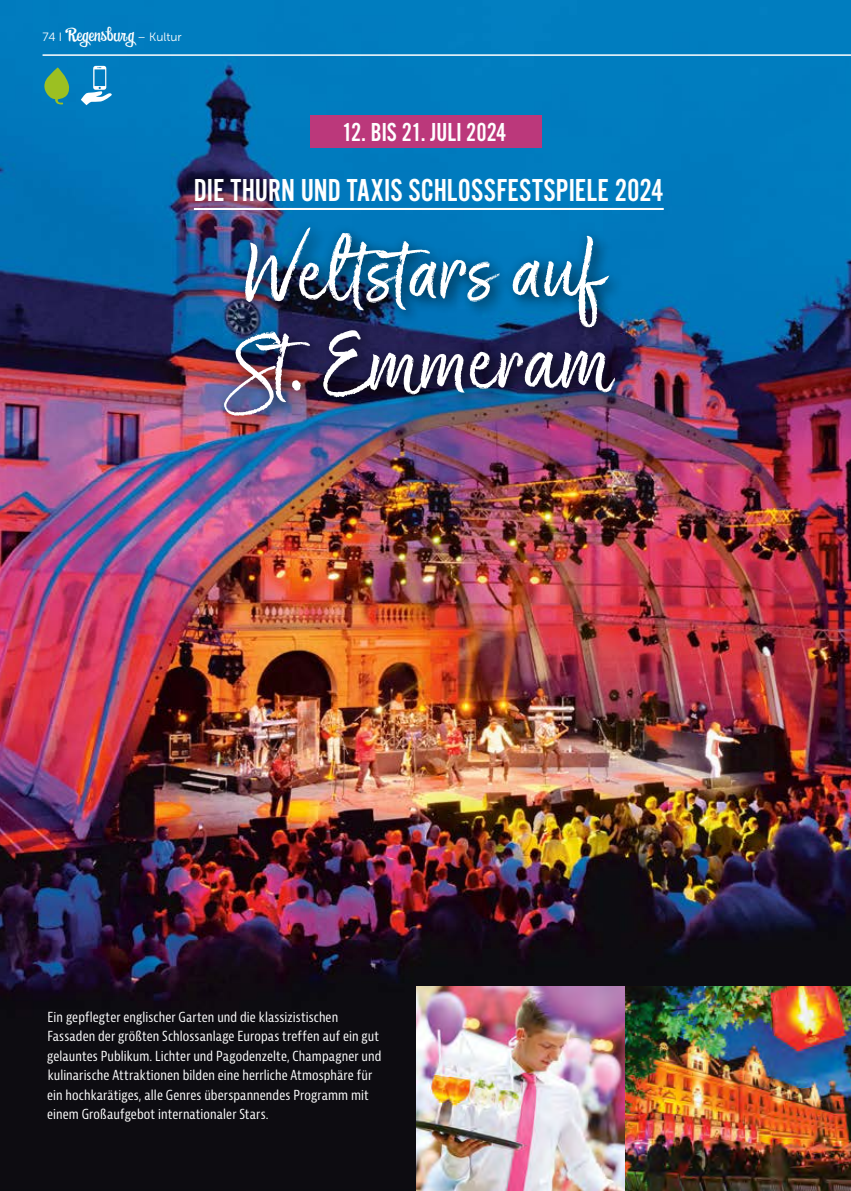
<style>
.page{position:relative;width:851px;height:1191px;background:#fff}
.page>*{position:absolute;margin:0;border:0;box-sizing:border-box;transform-origin:0 0}
.t1{font:96.75px/90.9px "Good Karma Upright";color:#fff}
.t2{font:33px "Alternate Got No 2 D";letter-spacing:.005em;color:#fff}
.t3{font:27px "Alternate Got No 2 D";color:#fff}
.t4{font:condensed 13.5px/19.5px "Bernina Sans";letter-spacing:.01em;color:#fff}
.t5{font:12px "Museo Sans 300";color:#fff}
.s1{font-family:"Swingdancer";font-size:18px}
</style>
<div class="page">
<img style="left:0;top:0;width:850px;height:1191px">
<hr style="left:194px;top:208px;width:469px;height:2px;background:#fff">
<div style="left:219px;top:224px;width:413px;height:209px;background:#000;opacity:.5"></div>
<img style="left:212px;top:214px;width:413px;height:212px">
<div style="left:309px;top:115px;width:232px;height:32px;background:#bb387b"></div>
<img style="left:417px;top:986px;width:433px;height:205px">
<svg style="left:81px;top:66px;width:31px;height:39px"></svg>
<svg style="left:44px;top:67px;width:25px;height:37px"></svg>
<hr style="left:43px;top:54px;width:807px;height:2px;background:#fff">
<p class="t5" style="left:43px;top:31px;width:141px">74 I <span class="s1">Regensburg</span> – Kultur</p>
<h3 class="t3" style="left:342px;top:118px;width:166px">12. BIS 21. JULI 2024</h3>
<h2 class="t2" style="left:194px;top:173px;width:471px">DIE THURN UND TAXIS SCHLOSSFESTSPIELE 2024</h2>
<h1 class="t1" style="left:236px;top:237px;width:373px;rotate:-1deg">Weltstars auf<br>St. Emmeram</h1>
<p class="t4" style="left:47px;top:1007px;width:336px">Ein gepflegter englischer Garten und die klassizistischen Fassaden der größten Schlossanlage Europas treffen auf ein gut gelauntes Publikum. Lichter und Pagodenzelte, Champagner und kulinarische Attraktionen bilden eine herrliche Atmosphäre für ein hochkarätiges, alle Genres überspannendes Programm mit einem Großaufgebot internationaler Stars.</p>
</div>
